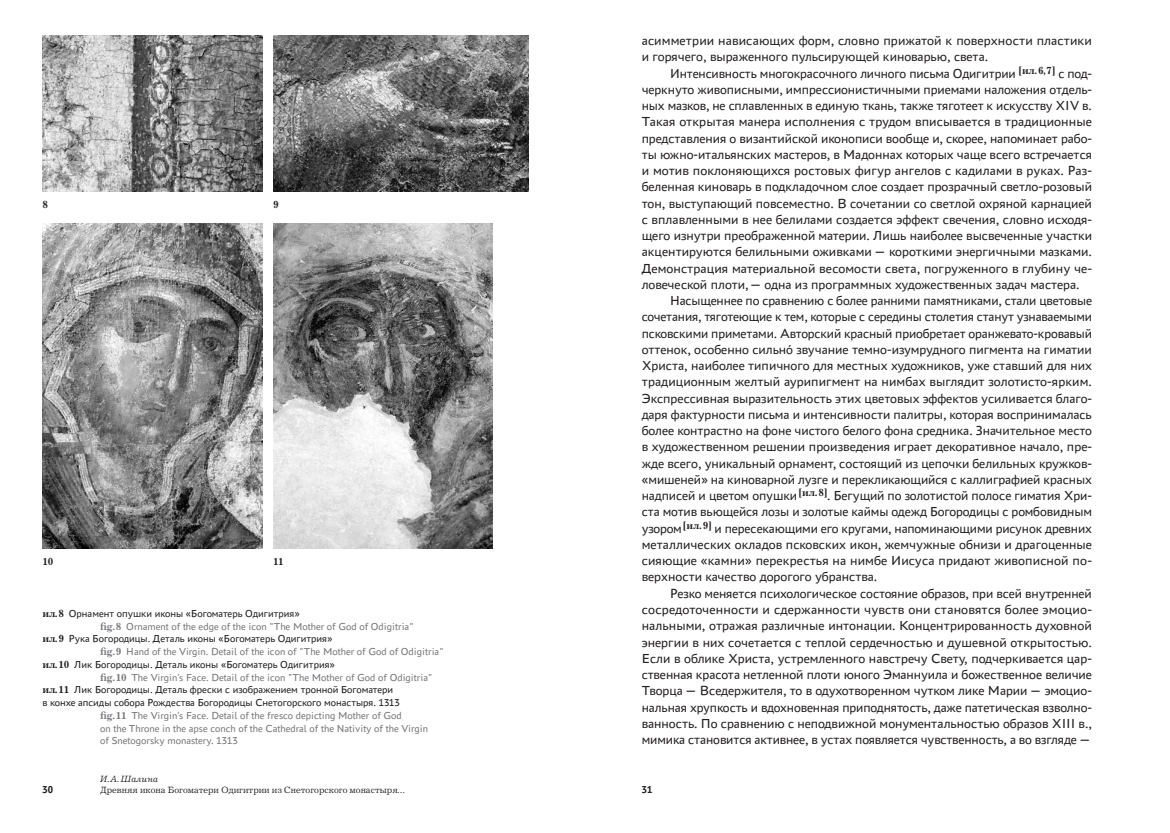
<style>
.page{position:relative;width:1170px;height:833px;background:#fff}
.page>*{position:absolute;margin:0;border:0;box-sizing:border-box;transform-origin:0 0}
.t1{font:13.75px/16.2px "PT Astra Sans";color:#231f20}
.t2{font:10.62px "PT Astra Sans";color:#77787b}
.t3{font:10.62px "PT Astra Sans";color:#231f20}
.t4{font:700 10.62px "Journal";color:#231f20}
.t5{font:700 10.62px "PT Astra Sans";color:#231f20}
.t6{font:9.38px "Journal";color:#231f20}
.t7{font:italic 9.38px "Journal";color:#231f20}
.s1{font-family:"Journal";font-weight:700}
</style>
<div class="page">
<img style="left:43px;top:35px;width:219px;height:156px">
<img style="left:273px;top:35px;width:255px;height:156px">
<img style="left:43px;top:224px;width:219px;height:325px">
<img style="left:273px;top:224px;width:220px;height:325px">
<p class="t4" style="left:43px;top:198px;width:7px">8</p>
<p class="t4" style="left:273px;top:198px;width:7px">9</p>
<p class="t4" style="left:43px;top:555px;width:12px">10</p>
<p class="t4" style="left:273px;top:555px;width:12px">11</p>
<p class="t3" style="left:43px;top:606px;width:259px"><span class="s1">ил.8</span> Орнамент опушки иконы «Богоматерь Одигитрия»</p>
<p class="t2" style="left:100px;top:619px;width:315px"><span class="s1">fig.8</span> Ornament of the edge of the icon "The Mother of God of Odigitria"</p>
<p class="t3" style="left:43px;top:632px;width:291px"><span class="s1">ил.9</span> Рука Богородицы. Деталь иконы «Богоматерь Одигитрия»</p>
<p class="t2" style="left:100px;top:644px;width:345px"><span class="s1">fig.9</span> Hand of the Virgin. Detail of the icon of "The Mother of God of Odigitria"</p>
<p class="t3" style="left:43px;top:657px;width:294px"><span class="s1">ил.10</span> Лик Богородицы. Деталь иконы «Богоматерь Одигитрия»</p>
<p class="t2" style="left:100px;top:670px;width:334px"><span class="s1">fig.10</span> The Virgin's Face. Detail of the icon "The Mother of God of Odigitria"</p>
<p class="t3" style="left:43px;top:683px;width:352px"><span class="s1">ил.11</span> Лик Богородицы. Деталь фрески с изображением тронной Богоматери</p>
<p class="t3" style="left:43px;top:695px;width:359px">в конхе апсиды собора Рождества Богородицы Снетогорского монастыря. 1313</p>
<p class="t2" style="left:100px;top:708px;width:303px"><span class="s1">fig.11</span> The Virgin's Face. Detail of the fresco depicting Mother of God</p>
<p class="t2" style="left:100px;top:721px;width:329px">on the Throne in the apse conch of the Cathedral of the Nativity of the Virgin</p>
<p class="t2" style="left:100px;top:734px;width:139px">of Snetogorsky monastery. 1313</p>
<p class="t1" style="left:641px;top:32px;width:451px">асимметрии нависающих форм, словно прижатой к поверхности пластики и горячего, выраженного пульсирующей киноварью, света.</p>
<p class="t1" style="left:670px;top:64px;width:423px">Интенсивность многокрасочного личного письма Одигитрии <sup>[ил.6,7]</sup> с под-</p>
<p class="t1" style="left:641px;top:81px;width:451px">черкнуто живописными, импрессионистичными приемами наложения отдель-</p>
<p class="t1" style="left:641px;top:97px;width:451px">ных мазков, не сплавленных в единую ткань, также тяготеет к искусству XIV в.</p>
<p class="t1" style="left:641px;top:113px;width:452px">Такая открытая манера исполнения с трудом вписывается в традиционные</p>
<p class="t1" style="left:641px;top:129px;width:451px">представления о византийской иконописи вообще и, скорее, напоминает рабо-</p>
<p class="t1" style="left:641px;top:146px;width:452px">ты южно-итальянских мастеров, в Мадоннах которых чаще всего встречается</p>
<p class="t1" style="left:641px;top:162px;width:451px">и мотив поклоняющихся ростовых фигур ангелов с кадилами в руках. Раз-</p>
<p class="t1" style="left:641px;top:178px;width:452px">беленная киноварь в подкладочном слое создает прозрачный светло-розовый</p>
<p class="t1" style="left:641px;top:194px;width:451px">тон, выступающий повсеместно. В сочетании со светлой охряной карнацией</p>
<p class="t1" style="left:641px;top:211px;width:451px">с вплавленными в нее белилами создается эффект свечения, словно исходя-</p>
<p class="t1" style="left:641px;top:227px;width:452px">щего изнутри преображенной материи. Лишь наиболее высвеченные участки</p>
<p class="t1" style="left:641px;top:243px;width:452px">акцентируются белильными оживками— короткими энергичными мазками.</p>
<p class="t1" style="left:641px;top:259px;width:451px">Демонстрация материальной весомости света, погруженного в глубину че-</p>
<p class="t1" style="left:641px;top:276px;width:439px">ловеческой плоти,— одна из программных художественных задач мастера.</p>
<p class="t1" style="left:670px;top:292px;width:423px">Насыщеннее по сравнению с более ранними памятниками, стали цветовые</p>
<p class="t1" style="left:641px;top:308px;width:452px">сочетания, тяготеющие к тем, которые с середины столетия станут узнаваемыми</p>
<p class="t1" style="left:641px;top:324px;width:452px">псковскими приметами. Авторский красный приобретает оранжевато-кровавый</p>
<p class="t1" style="left:641px;top:341px;width:451px">оттенок, особенно сильнó звучание темно-изумрудного пигмента на гиматии</p>
<p class="t1" style="left:641px;top:357px;width:451px">Христа, наиболее типичного для местных художников, уже ставший для них</p>
<p class="t1" style="left:641px;top:373px;width:452px">традиционным желтый аурипигмент на нимбах выглядит золотисто-ярким.</p>
<p class="t1" style="left:641px;top:389px;width:451px">Экспрессивная выразительность этих цветовых эффектов усиливается благо-</p>
<p class="t1" style="left:641px;top:406px;width:451px">даря фактурности письма и интенсивности палитры, которая воспринималась</p>
<p class="t1" style="left:641px;top:422px;width:452px">более контрастно на фоне чистого белого фона средника. Значительное место</p>
<p class="t1" style="left:641px;top:438px;width:451px">в художественном решении произведения играет декоративное начало, пре-</p>
<p class="t1" style="left:641px;top:454px;width:452px">жде всего, уникальный орнамент, состоящий из цепочки белильных кружков-</p>
<p class="t1" style="left:641px;top:471px;width:451px">«мишеней» на киноварной лузге и перекликающийся с каллиграфией красных</p>
<p class="t1" style="left:641px;top:487px;width:451px">надписей и цветом опушки<sup>[ил.8]</sup>. Бегущий по золотистой полосе гиматия Хри-</p>
<p class="t1" style="left:641px;top:503px;width:452px">ста мотив вьющейся лозы и золотые каймы одежд Богородицы с ромбовидным</p>
<p class="t1" style="left:641px;top:519px;width:451px">узором<sup>[ил.9]</sup> и пересекающими его кругами, напоминающими рисунок древних</p>
<p class="t1" style="left:641px;top:536px;width:452px">металлических окладов псковских икон, жемчужные обнизи и драгоценные</p>
<p class="t1" style="left:641px;top:552px;width:451px">сияющие «камни» перекрестья на нимбе Иисуса придают живописной по-</p>
<p class="t1" style="left:641px;top:568px;width:237px">верхности качество дорогого убранства.</p>
<p class="t1" style="left:670px;top:584px;width:423px">Резко меняется психологическое состояние образов, при всей внутренней</p>
<p class="t1" style="left:641px;top:601px;width:451px">сосредоточенности и сдержанности чувств они становятся более эмоцио-</p>
<p class="t1" style="left:641px;top:617px;width:451px">нальными, отражая различные интонации. Концентрированность духовной</p>
<p class="t1" style="left:641px;top:633px;width:452px">энергии в них сочетается с теплой сердечностью и душевной открытостью.</p>
<p class="t1" style="left:641px;top:649px;width:451px">Если в облике Христа, устремленного навстречу Свету, подчеркивается цар-</p>
<p class="t1" style="left:641px;top:666px;width:451px">ственная красота нетленной плоти юного Эманнуила и божественное величие</p>
<p class="t1" style="left:641px;top:682px;width:451px">Творца— Вседержителя, то в одухотворенном чутком лике Марии— эмоцио-</p>
<p class="t1" style="left:641px;top:698px;width:451px">нальная хрупкость и вдохновенная приподнятость, даже патетическая взволно-</p>
<p class="t1" style="left:641px;top:714px;width:451px">ванность. По сравнению с неподвижной монументальностью образов XIII в.,</p>
<p class="t1" style="left:641px;top:731px;width:452px">мимика становится активнее, в устах появляется чувственность, а во взгляде—</p>
<p class="t7" style="left:100px;top:773px;width:59px">И.А.Шалина</p>
<p class="t6" style="left:100px;top:784px;width:306px">Древняя икона Богоматери Одигитрии из Снетогорского монастыря...</p>
<p class="t5" style="left:43px;top:782px;width:12px">30</p>
<p class="t5" style="left:641px;top:782px;width:12px">31</p>
</div>
